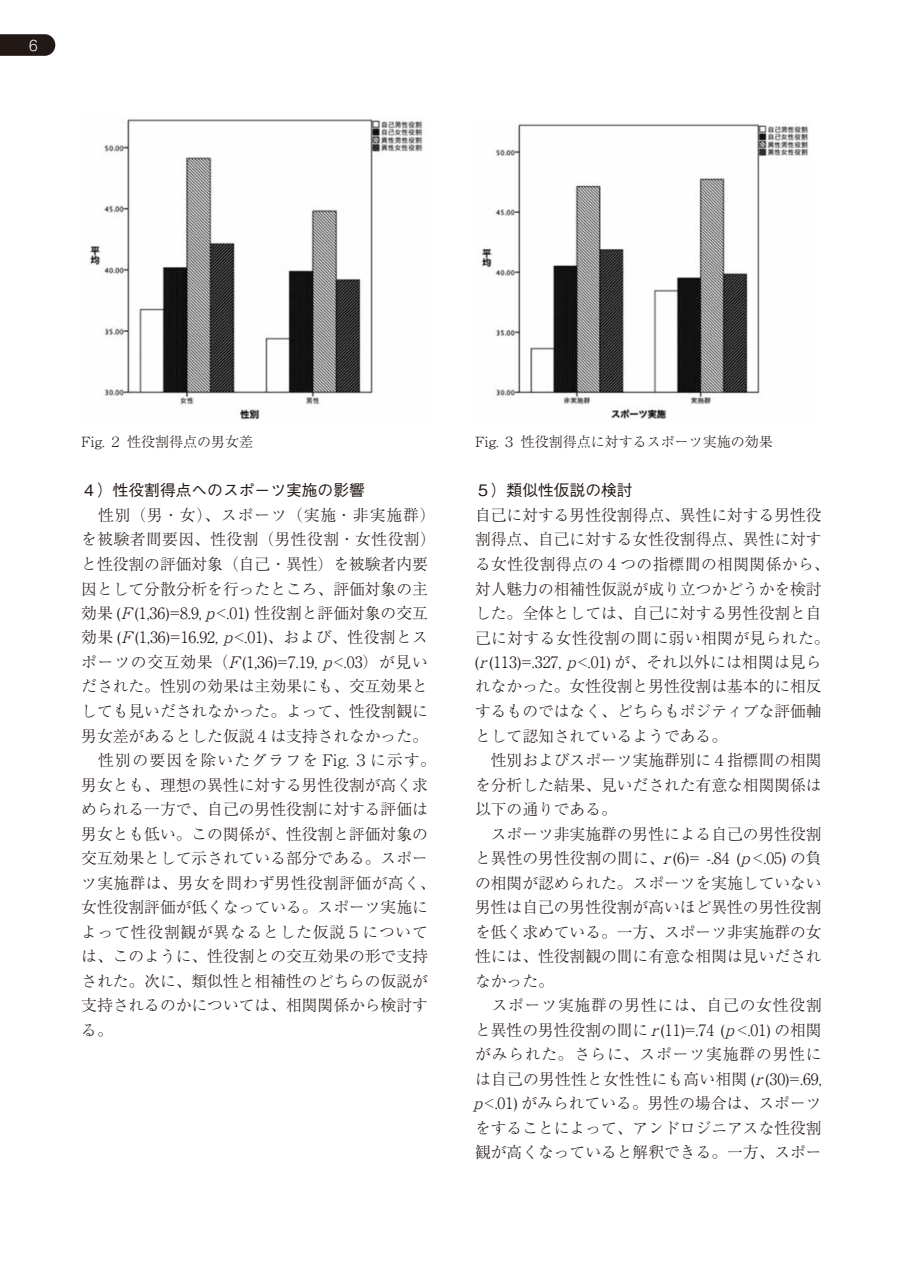
<style>
.page{position:relative;width:903px;height:1275px;background:#fff}
.page>*{position:absolute;margin:0;border:0;box-sizing:border-box;transform-origin:0 0}
.t1{font:300 15.75px/24.5px "Ryumin Pro";color:#221815}
.t2{font:500 15.75px "Gothic BBB Pro";color:#221815}
.t3{font:300 14px "Ryumin Pro";color:#221815}
.t4{font:300 14px "Shin M Go Pro";color:#fff}
.s1{font-style:italic}
</style>
<div class="page">
<svg style="left:0;top:34px;width:55px;height:22px"></svg>
<img style="left:89px;top:118px;width:334px;height:302px">
<img style="left:480px;top:123px;width:329px;height:297px">
<p class="t4" style="left:29px;top:34px;width:10px">6</p>
<p class="t3" style="left:81px;top:431px;width:173px">Fig. ２性役割得点の男女差</p>
<p class="t2" style="left:81px;top:478px;width:285px">４）性役割得点へのスポーツ実施の影響</p>
<p class="t1" style="left:81px;top:502px;width:356px">　性別（男・女）、スポーツ（実施・非実施群）を被験者間要因、性役割（男性役割・女性役割）と性役割の評価対象（自己・異性）を被験者内要因として分散分析を行ったところ、評価対象の主効果 (<span class="s1">F</span>(1,36)=8.9, <span class="s1">p</span>&lt;.01) 性役割と評価対象の交互効果 (<span class="s1">F</span>(1,36)=16.92, <span class="s1">p</span>&lt;.01)、および、性役割とスポーツの交互効果（<span class="s1">F</span>(1,36)=7.19, <span class="s1">p</span>&lt;.03）が見いだされた。性別の効果は主効果にも、交互効果としても見いだされなかった。よって、性役割観に男女差があるとした仮説４は支持されなかった。　性別の要因を除いたグラフを Fig. ３に示す。男女とも、理想の異性に対する男性役割が高く求められる一方で、自己の男性役割に対する評価は男女とも低い。この関係が、性役割と評価対象の交互効果として示されている部分である。スポーツ実施群は、男女を問わず男性役割評価が高く、女性役割評価が低くなっている。スポーツ実施によって性役割観が異なるとした仮説５については、このように、性役割との交互効果の形で支持された。次に、類似性と相補性のどちらの仮説が支持されるのかについては、相関関係から検討する。</p>
<p class="t3" style="left:475px;top:431px;width:299px">Fig. ３性役割得点に対するスポーツ実施の効果</p>
<p class="t2" style="left:475px;top:478px;width:159px">５）類似性仮説の検討</p>
<p class="t1" style="left:473px;top:502px;width:357px">自己に対する男性役割得点、異性に対する男性役割得点、自己に対する女性役割得点、異性に対する女性役割得点の４つの指標間の相関関係から、対人魅力の相補性仮説が成り立つかどうかを検討した。全体としては、自己に対する男性役割と自己に対する女性役割の間に弱い相関が見られた。(<span class="s1">r</span>(113)=.327, <span class="s1">p</span>&lt;.01) が、それ以外には相関は見られなかった。女性役割と男性役割は基本的に相反するものではなく、どちらもポジティブな評価軸として認知されているようである。<br>　性別およびスポーツ実施群別に４指標間の相関を分析した結果、見いだされた有意な相関関係は以下の通りである。<br>　スポーツ非実施群の男性による自己の男性役割と異性の男性役割の間に、<span class="s1">r</span>(6)= -.84 (<span class="s1">p</span>&lt;.05) の負の相関が認められた。スポーツを実施していない男性は自己の男性役割が高いほど異性の男性役割を低く求めている。一方、スポーツ非実施群の女性には、性役割観の間に有意な相関は見いだされなかった。<br>　スポーツ実施群の男性には、自己の女性役割と異性の男性役割の間に<span class="s1">r</span>(11)=.74 (<span class="s1">p</span>&lt;.01) の相関がみられた。さらに、スポーツ実施群の男性には自己の男性性と女性性にも高い相関 (<span class="s1">r</span>(30)=.69, <span class="s1">p</span>&lt;.01) がみられている。男性の場合は、スポーツをすることによって、アンドロジニアスな性役割観が高くなっていると解釈できる。一方、スポー</p>
</div>
